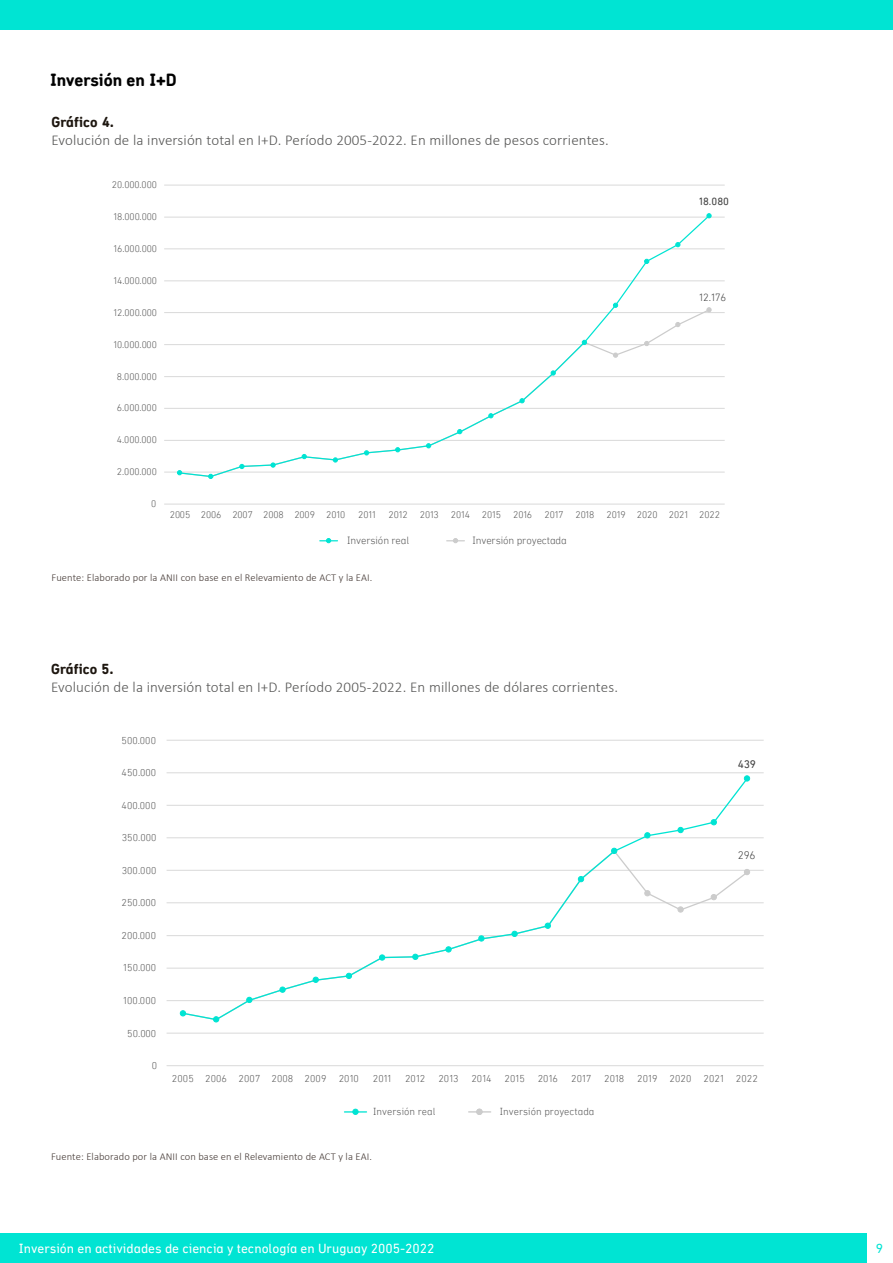
<style>
.page{position:relative;width:893px;height:1263px;background:#fff}
.page>*{position:absolute;margin:0;border:0;box-sizing:border-box;transform-origin:0 0}
.t1{font:700 18px "Aniifont";color:#000}
.t2{font:300 15px "Calibri";letter-spacing:.01em;color:#575756}
.t3{font:700 15px "Aniifont";letter-spacing:.01em;color:#1d160f}
.t4{font:13.5px "aniifont";color:#fff}
.t5{font:13.5px "aniifont";color:#00e4d3}
.t6{font:11.4px "aniifont";color:#404040}
.t7{font:100 11.4px "Aniifont";color:#404040}
.t8{font:100 10.8px "Aniifont";letter-spacing:-.01em;color:#595959}
.t9{font:10.8px "aniifont";color:#404040}
.t10{font:100 10.8px "Aniifont";color:#404040}
.t11{font:300 10.5px "Calibri";letter-spacing:.01em;color:#453a36}
.t12{font:100 10.5px "Aniifont";color:#595959}
.t13{font:100 10.2px "Aniifont";letter-spacing:.01em;color:#595959}
.t14{font:100 9.9px "Aniifont";letter-spacing:.005em;color:#595959}
</style>
<div class="page">
<div style="left:0;top:1233px;width:893px;height:30px;background:#00e4d3"></div>
<div style="left:867px;top:1231px;width:26px;height:32px;background:#fff"></div>
<div style="left:0;top:0;width:893px;height:29px;background:#00e4d3"></div>
<hr style="left:164px;top:472px;width:561px;height:1px;background:#d9d9d9">
<hr style="left:164px;top:440px;width:561px;height:1px;background:#d9d9d9">
<hr style="left:164px;top:408px;width:561px;height:1px;background:#d9d9d9">
<hr style="left:164px;top:376px;width:561px;height:1px;background:#d9d9d9">
<hr style="left:164px;top:344px;width:561px;height:1px;background:#d9d9d9">
<hr style="left:164px;top:312px;width:561px;height:1px;background:#d9d9d9">
<hr style="left:164px;top:281px;width:561px;height:1px;background:#d9d9d9">
<hr style="left:164px;top:249px;width:561px;height:1px;background:#d9d9d9">
<hr style="left:164px;top:217px;width:561px;height:1px;background:#d9d9d9">
<hr style="left:164px;top:185px;width:561px;height:1px;background:#d9d9d9">
<hr style="left:164px;top:504px;width:561px;height:1px;background:#d9d9d9">
<svg style="left:178px;top:216px;width:533px;height:262px"></svg>
<svg style="left:177px;top:470px;width:5px;height:5px"></svg>
<svg style="left:208px;top:474px;width:5px;height:5px"></svg>
<svg style="left:239px;top:464px;width:5px;height:5px"></svg>
<svg style="left:270px;top:462px;width:6px;height:6px"></svg>
<svg style="left:302px;top:454px;width:5px;height:5px"></svg>
<svg style="left:333px;top:457px;width:5px;height:5px"></svg>
<svg style="left:364px;top:450px;width:5px;height:5px"></svg>
<svg style="left:395px;top:447px;width:5px;height:5px"></svg>
<svg style="left:426px;top:443px;width:5px;height:5px"></svg>
<svg style="left:457px;top:429px;width:5px;height:5px"></svg>
<svg style="left:488px;top:413px;width:5px;height:5px"></svg>
<svg style="left:519px;top:398px;width:6px;height:5px"></svg>
<svg style="left:551px;top:370px;width:5px;height:5px"></svg>
<svg style="left:582px;top:340px;width:5px;height:5px"></svg>
<svg style="left:613px;top:303px;width:5px;height:5px"></svg>
<svg style="left:644px;top:259px;width:5px;height:5px"></svg>
<svg style="left:675px;top:242px;width:5px;height:5px"></svg>
<svg style="left:706px;top:213px;width:6px;height:5px"></svg>
<svg style="left:613px;top:353px;width:5px;height:5px"></svg>
<svg style="left:644px;top:341px;width:5px;height:5px"></svg>
<svg style="left:675px;top:322px;width:5px;height:5px"></svg>
<svg style="left:706px;top:307px;width:6px;height:5px"></svg>
<svg style="left:320px;top:538px;width:17px;height:5px"></svg>
<svg style="left:447px;top:538px;width:17px;height:5px"></svg>
<hr style="left:167px;top:1033px;width:597px;height:1px;background:#d9d9d9">
<hr style="left:167px;top:1000px;width:597px;height:1px;background:#d9d9d9">
<hr style="left:167px;top:968px;width:597px;height:1px;background:#d9d9d9">
<hr style="left:167px;top:935px;width:597px;height:1px;background:#d9d9d9">
<hr style="left:167px;top:902px;width:597px;height:1px;background:#d9d9d9">
<hr style="left:167px;top:870px;width:597px;height:1px;background:#d9d9d9">
<hr style="left:167px;top:837px;width:597px;height:1px;background:#d9d9d9">
<hr style="left:167px;top:805px;width:597px;height:1px;background:#d9d9d9">
<hr style="left:167px;top:772px;width:597px;height:1px;background:#d9d9d9">
<hr style="left:167px;top:740px;width:597px;height:1px;background:#d9d9d9">
<hr style="left:167px;top:1065px;width:597px;height:1px;background:#d9d9d9">
<svg style="left:744px;top:775px;width:6px;height:6px"></svg>
<svg style="left:344px;top:1109px;width:23px;height:4px"></svg>
<div style="left:352px;top:1109px;width:7px;height:6px;border:1px solid #00e4d3;border-radius:50%"></div>
<svg style="left:469px;top:1109px;width:22px;height:6px"></svg>
<svg style="left:182px;top:777px;width:567px;height:244px"></svg>
<h1 class="t1" style="left:50px;top:69px;width:128px">Inversión en I+D</h1>
<h2 class="t3" style="left:51px;top:112px;width:64px">Gráfico 4.</h2>
<h2 class="t2" style="left:51px;top:130px;width:559px">Evolución de la inversión total en I+D. Período 2005-2022. En millones de pesos corrientes.</h2>
<p class="t14" style="left:112px;top:179px;width:47px">20.000.000</p>
<p class="t14" style="left:113px;top:211px;width:45px">18.000.000</p>
<p class="t14" style="left:113px;top:243px;width:45px">16.000.000</p>
<p class="t14" style="left:113px;top:275px;width:45px">14.000.000</p>
<p class="t14" style="left:113px;top:307px;width:45px">12.000.000</p>
<p class="t14" style="left:113px;top:339px;width:45px">10.000.000</p>
<p class="t14" style="left:117px;top:370px;width:42px">8.000.000</p>
<p class="t14" style="left:117px;top:402px;width:42px">6.000.000</p>
<p class="t14" style="left:117px;top:434px;width:42px">4.000.000</p>
<p class="t14" style="left:117px;top:466px;width:42px">2.000.000</p>
<p class="t14" style="left:151px;top:498px;width:7px">0</p>
<p class="t9" style="left:699px;top:195px;width:31px">18.080</p>
<p class="t10" style="left:699px;top:291px;width:28px">12.176</p>
<p class="t14" style="left:170px;top:509px;width:177px">2005 2006 2007 2008 2009 2010</p>
<p class="t14" style="left:358px;top:509px;width:19px">2011</p>
<p class="t14" style="left:389px;top:509px;width:333px">2012 2013 2014 2015 2016 2017 2018 2019 2020 2021 2022</p>
<p class="t8" style="left:347px;top:534px;width:64px">Inversión real</p>
<p class="t8" style="left:472px;top:534px;width:96px">Inversión proyectada</p>
<p class="t11" style="left:51px;top:571px;width:322px">Fuente: Elaborado por la ANII con base en el Relevamiento de ACT y la EAI.</p>
<h2 class="t3" style="left:51px;top:660px;width:64px">Gráfico 5.</h2>
<h2 class="t2" style="left:51px;top:678px;width:569px">Evolución de la inversión total en I+D. Período 2005-2022. En millones de dólares corrientes.</h2>
<p class="t13" style="left:122px;top:734px;width:36px">500.000</p>
<p class="t13" style="left:122px;top:767px;width:36px">450.000</p>
<p class="t13" style="left:122px;top:799px;width:36px">400.000</p>
<p class="t13" style="left:122px;top:832px;width:36px">350.000</p>
<p class="t13" style="left:122px;top:864px;width:36px">300.000</p>
<p class="t13" style="left:122px;top:897px;width:36px">250.000</p>
<p class="t13" style="left:122px;top:929px;width:36px">200.000</p>
<p class="t13" style="left:123px;top:962px;width:34px">150.000</p>
<p class="t13" style="left:123px;top:995px;width:34px">100.000</p>
<p class="t13" style="left:127px;top:1027px;width:31px">50.000</p>
<p class="t13" style="left:152px;top:1060px;width:7px">0</p>
<p class="t6" style="left:738px;top:757px;width:20px">439</p>
<p class="t7" style="left:738px;top:849px;width:19px">296</p>
<p class="t13" style="left:172px;top:1072px;width:188px">2005 2006 2007 2008 2009 2010</p>
<p class="t13" style="left:373px;top:1072px;width:20px">2011</p>
<p class="t13" style="left:405px;top:1072px;width:22px">2012</p>
<p class="t13" style="left:438px;top:1072px;width:55px">2013 2014</p>
<p class="t13" style="left:505px;top:1072px;width:22px">2015</p>
<p class="t13" style="left:538px;top:1072px;width:22px">2016</p>
<p class="t13" style="left:571px;top:1072px;width:21px">2017</p>
<p class="t13" style="left:604px;top:1072px;width:22px">2018</p>
<p class="t13" style="left:637px;top:1072px;width:122px">2019 2020 2021 2022</p>
<p class="t12" style="left:373px;top:1106px;width:64px">Inversión real</p>
<p class="t12" style="left:500px;top:1106px;width:96px">Inversión proyectada</p>
<p class="t11" style="left:51px;top:1150px;width:322px">Fuente: Elaborado por la ANII con base en el Relevamiento de ACT y la EAI.</p>
<h3 class="t4" style="left:19px;top:1241px;width:417px">Inversión en actividades de ciencia y tecnología en Uruguay 2005-2022</h3>
<h3 class="t5" style="left:876px;top:1241px;width:9px">9</h3>
</div>
